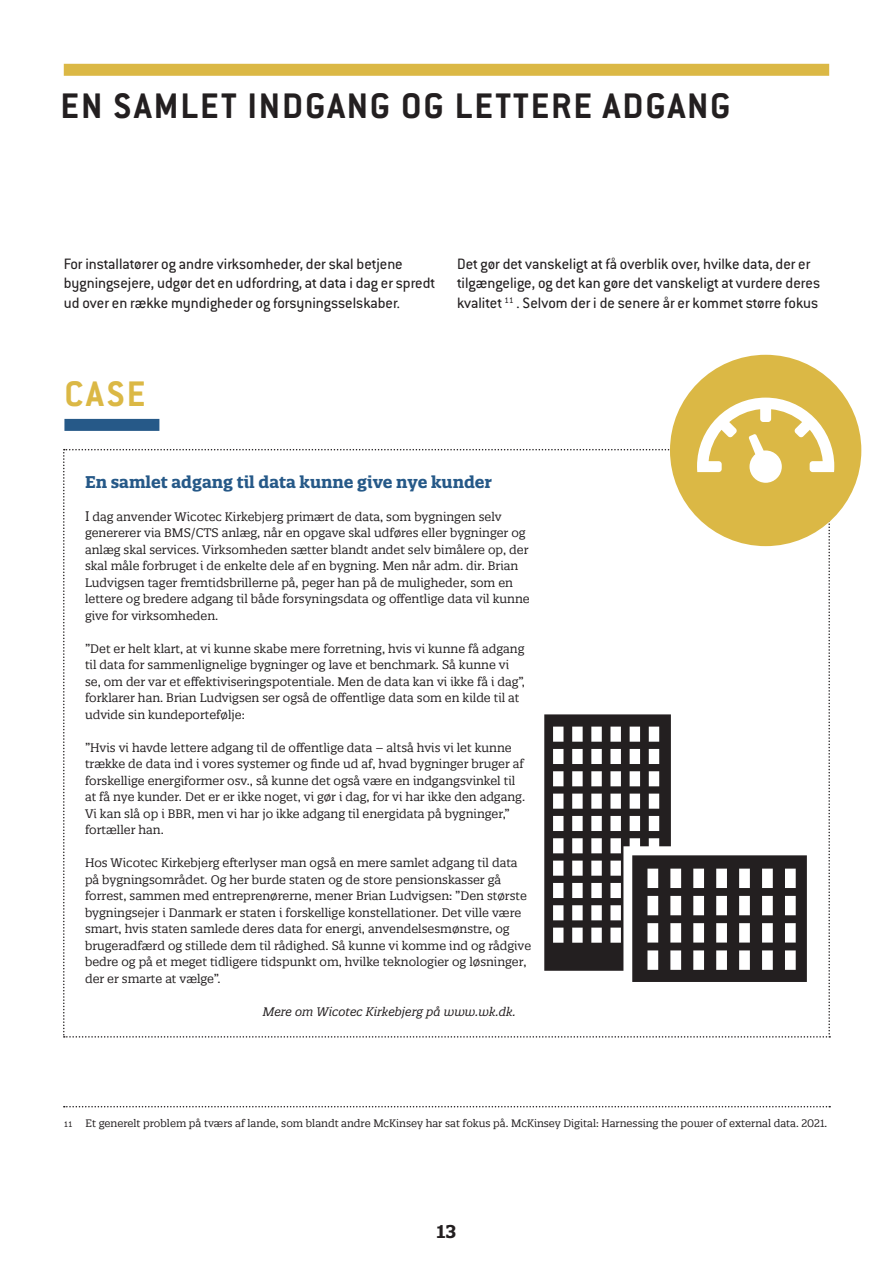
<style>
.page{position:relative;width:893px;height:1263px;background:#fff}
.page>*{position:absolute;margin:0;border:0;box-sizing:border-box;transform-origin:0 0}
.t1{font:700 39px "Conduit ITC Std";letter-spacing:.05em;color:#231f20}
.t2{font:700 39px "Conduit ITC Std";color:#dbb845}
.t3{font:700 18px "Quatro Slab";color:#231f20}
.Brødtekst{font:16.5px/19.5px "Conduit ITC Std";color:#231f20}
.Tabelrubrik{font:700 16.5px "Quatro Slab";color:#265988}
.Tabel_og_illustratio{font:12px/16.5px "Quatro Slab W03";color:#231f20}
.Tabel_og_illustratio-2{font:italic 12px "Quatro Slab";color:#231f20}
.t4{font:10.5px "Quatro Slab W03";color:#231f20}
.s1{font-size:13.5px}
.s2{font-family:"Conduit ITC Std";font-size:9px}
</style>
<div class="page">
<div style="left:64px;top:64px;width:765px;height:12px;background:#dbb845"></div>
<div style="left:670px;top:355px;width:191px;height:191px;background:#dbb845;border-radius:50%"></div>
<svg style="left:63px;top:398px;width:771px;height:639px"></svg>
<svg style="left:64px;top:1106px;width:766px;height:1px"></svg>
<p class="t1" style="left:61px;top:82px;width:672px">EN SAMLET INDGANG OG LETTERE ADGANG</p>
<p class="Brødtekst" style="left:64px;top:253px;width:373px">For installatører og andre virksomheder, der skal betjene bygningsejere, udgør det en udfordring, at data i dag er spredt ud over en række myndigheder og forsyningsselskaber.</p>
<p class="Brødtekst" style="left:457px;top:253px;width:364px">Det gør det vanskeligt at få overblik over, hvilke data, der er tilgængelige, og det kan gøre det vanskeligt at vurdere deres kvalitet <sup>11</sup> . Selvom der i de senere år er kommet større fokus</p>
<p class="t2" style="left:64px;top:370px;width:83px">CASE</p>
<p class="Tabelrubrik" style="left:85px;top:471px;width:409px">En samlet adgang til data kunne give nye kunder</p>
<p class="Tabel_og_illustratio" style="left:85px;top:508px;width:446px"><span class="s1">I</span> dag anvender Wicotec Kirkebjerg primært de data, som bygningen selv genererer via BMS/CTS anlæg, når en opgave skal udføres eller bygninger og anlæg skal services. Virksomheden sætter blandt andet selv bimålere op, der skal måle forbruget i de enkelte dele af en bygning. Men når adm. dir. Brian Ludvigsen tager fremtidsbrillerne på, peger han på de muligheder, som en lettere og bredere adgang til både forsyningsdata og offentlige data vil kunne give for virksomheden.</p>
<p class="Tabel_og_illustratio" style="left:85px;top:640px;width:442px">”Det er helt klart, at vi kunne skabe mere forretning, hvis vi kunne få adgang til data for sammenlignelige bygninger og lave et benchmark. Så kunne vi se, om der var et effektiviseringspotentiale. Men de data kan vi ikke få i dag”, forklarer han. Brian Ludvigsen ser også de offentlige data som en kilde til at udvide sin kundeportefølje:</p>
<p class="Tabel_og_illustratio" style="left:85px;top:739px;width:442px">”Hvis vi havde lettere adgang til de offentlige data – altså hvis vi let kunne trække de data ind i vores systemer og finde ud af, hvad bygninger bruger af forskellige energiformer osv., så kunne det også være en indgangsvinkel til at få nye kunder. Det er er ikke noget, vi gør i dag, for vi har ikke den adgang.<br>Vi kan slå op i BBR, men vi har jo ikke adgang til energidata på bygninger,” fortæller han.</p>
<p class="Tabel_og_illustratio" style="left:85px;top:854px;width:448px">Hos Wicotec Kirkebjerg efterlyser man også en mere samlet adgang til data på bygningsområdet. Og her burde staten og de store pensionskasser gå forrest, sammen med entreprenørerne, mener Brian Ludvigsen: ”Den største bygningsejer i Danmark er staten i forskellige konstellationer. Det ville være smart, hvis staten samlede deres data for energi, anvendelsesmønstre, og brugeradfærd og stillede dem til rådighed. Så kunne vi komme ind og rådgive bedre og på et meget tidligere tidspunkt om, hvilke teknologier og løsninger, der er smarte at vælge”.</p>
<p class="Tabel_og_illustratio-2" style="left:263px;top:1004px;width:255px">Mere om Wicotec Kirkebjerg på www.wk.dk.</p>
<p class="t4" style="left:64px;top:1117px;width:765px"><span class="s2">11</span> Et generelt problem på tværs af lande, som blandt andre McKinsey har sat fokus på. McKinsey Digital: Harnessing the power of external data. 2021.</p>
<h2 class="t3" style="left:437px;top:1220px;width:21px">13</h2>
</div>
